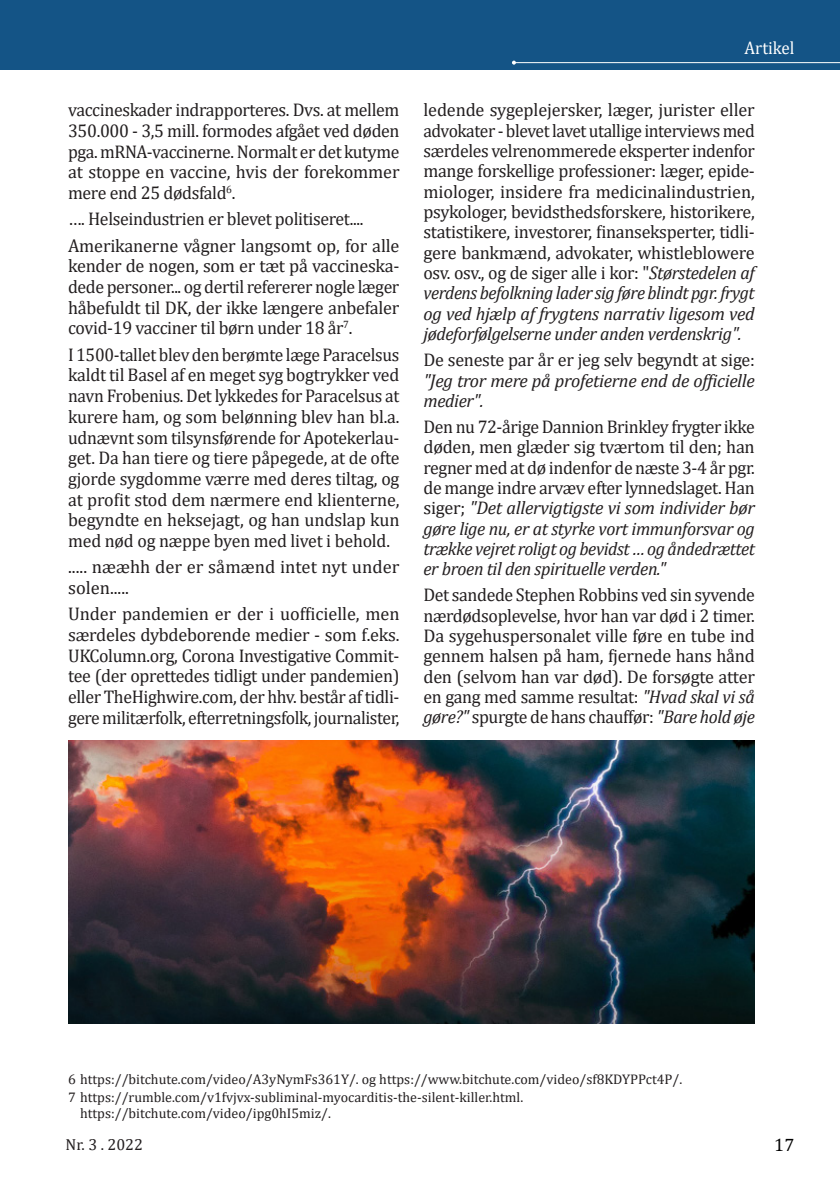
<style>
.page{position:relative;width:840px;height:1191px;background:#fff}
.page>*{position:absolute;margin:0;border:0;box-sizing:border-box;transform-origin:0 0}
.Brødtekst{font:18.4px/20.4px "Cambria";letter-spacing:-.02em;color:#231f20;text-align:justify}
.Brødtekst-2{font:18.4px/20.6px "Cambria";letter-spacing:-.02em;color:#231f20;text-align:justify;scale:.95 1}
.Brødtekst-3{font:italic 18.4px/20.4px "Cambria";letter-spacing:-.015em;color:#231f20;text-align:justify}
.Brødtekst-4{font:18.4px/20.6px "Cambria";color:#231f20}
.Top___-___HØJRE{font:18px "Cambria";color:#fff;scale:.95 1}
.t1{font:18px "Cambria";color:#000}
.t2{font:16px "Cambria";color:#231f20}
.Brødtekst-5{font:14px/16px "Cambria";color:#231f20}
.s1{font-style:italic}
.s2{font-style:normal}
</style>
<div class="page">
<div style="left:0;top:0;width:839px;height:70px;background:#145486"></div>
<hr style="left:513px;top:62px;width:326px;height:1px;background:#fff">
<img style="left:68px;top:740px;width:686px;height:283px">
<p class="Brødtekst" style="left:68px;top:100px;width:333px">vaccineskader indrapporteres. Dvs. at mellem 350.000 - 3,5 mill. formodes afgået ved døden pga. mRNA-vaccinerne. Normalt er det kutyme at stoppe en vaccine, hvis der forekommer mere end 25 dødsfald<sup>6</sup>.</p>
<p class="Brødtekst" style="left:68px;top:209px;width:296px">…. Helseindustrien er blevet politiseret....</p>
<p class="Brødtekst" style="left:68px;top:235px;width:333px">Amerikanerne vågner langsomt op, for alle kender de nogen, som er tæt på vaccineska&shy;dede personer... og dertil refererer nogle læger håbefuldt til DK, der ikke længere anbefaler covid-19 vacciner til børn under 18 år<sup>7</sup>.</p>
<p class="Brødtekst-2" style="left:68px;top:344px;width:350px">I 1500-tallet blev den berømte læge Paracelsus kaldt til Basel af en meget syg bogtrykker ved navn Frobenius. Det lykkedes for Paracelsus at kurere ham, og som belønning blev han bl.a. udnævnt som tilsynsførende for Apotekerlau&shy;get. Da han tiere og tiere påpegede, at de ofte gjorde sygdomme værre med deres tiltag, og at profit stod dem nærmere end klienterne, begyndte en heksejagt, og han undslap kun med nød og næppe byen med livet i behold.</p>
<p class="Brødtekst-4" style="left:68px;top:556px;width:333px">..... nææhh der er såmænd intet nyt under solen.....</p>
<p class="Brødtekst" style="left:68px;top:603px;width:333px">Under pandemien er der i uofficielle, men særdeles dybdeborende medier - som f.eks.<br>UKColumn.org, Corona Investigative Commit&shy;tee (der oprettedes tidligt under pandemien) eller TheHighwire.com, der hhv. består af tidli&shy;gere militærfolk, efterretningsfolk, journalister,</p>
<p class="Top___-___HØJRE" style="left:744px;top:37px;width:54px">Artikel</p>
<p class="Brødtekst" style="left:423px;top:100px;width:333px">ledende sygeplejersker, læger, jurister eller advokater - blevet lavet utallige interviews med særdeles velrenommerede eksperter indenfor mange forskellige professioner: læger, epide&shy;miologer, insidere fra medicinalindustrien, psykologer, bevidsthedsforskere, historikere, statistikere, investorer, finanseksperter, tidli&shy;gere bankmænd, advokater, whistleblowere osv. osv., og de siger alle i kor: "<span class="s1">Størstedelen af verdens befolkning lader sig føre blindt pgr. frygt og ved hjælp af frygtens narrativ ligesom ved jødeforfølgelserne under anden verdenskrig".</span></p>
<p class="Brødtekst-3" style="left:423px;top:349px;width:333px"><span class="s2">De seneste par år er jeg selv begyndt at sige: </span>"Jeg tror mere på profetierne end de officielle medier".</p>
<p class="Brødtekst" style="left:423px;top:416px;width:333px">Den nu 72-årige Dannion Brinkley frygter ikke døden, men glæder sig tværtom til den; han regner med at dø indenfor de næste 3-4 år pgr. de mange indre arvæv efter lynnedslaget. Han siger; <span class="s1">"Det allervigtigste vi som individer bør gøre lige nu, er at styrke vort immunforsvar og trække vejret roligt og bevidst … og åndedrættet er broen til den spirituelle verden."</span></p>
<p class="Brødtekst" style="left:423px;top:584px;width:333px">Det sandede Stephen Robbins ved sin syvende nærdødsoplevelse, hvor han var død i 2 timer.<br>Da sygehuspersonalet ville føre en tube ind gennem halsen på ham, fjernede hans hånd den (selvom han var død). De forsøgte atter en gang med samme resultat: <span class="s1">"Hvad skal vi så gøre?"</span> spurgte de hans chauffør: <span class="s1">"Bare hold øje</span></p>
<p class="Brødtekst-5" style="left:68px;top:1070px;width:615px">6 https://bitchute.com/video/A3yNymFs361Y/. og https://www.bitchute.com/video/sf8KDYPPct4P/.</p>
<p class="Brødtekst-5" style="left:80px;top:1089px;width:444px;text-indent:-12px">7 https://rumble.com/v1fvjvx-subliminal-myocarditis-the-silent-killer.html. https://bitchute.com/video/ipg0hI5miz/.</p>
<p class="t2" style="left:66px;top:1134px;width:79px">Nr. 3 . 2022</p>
<p class="t1" style="left:773px;top:1134px;width:22px">17</p>
</div>
